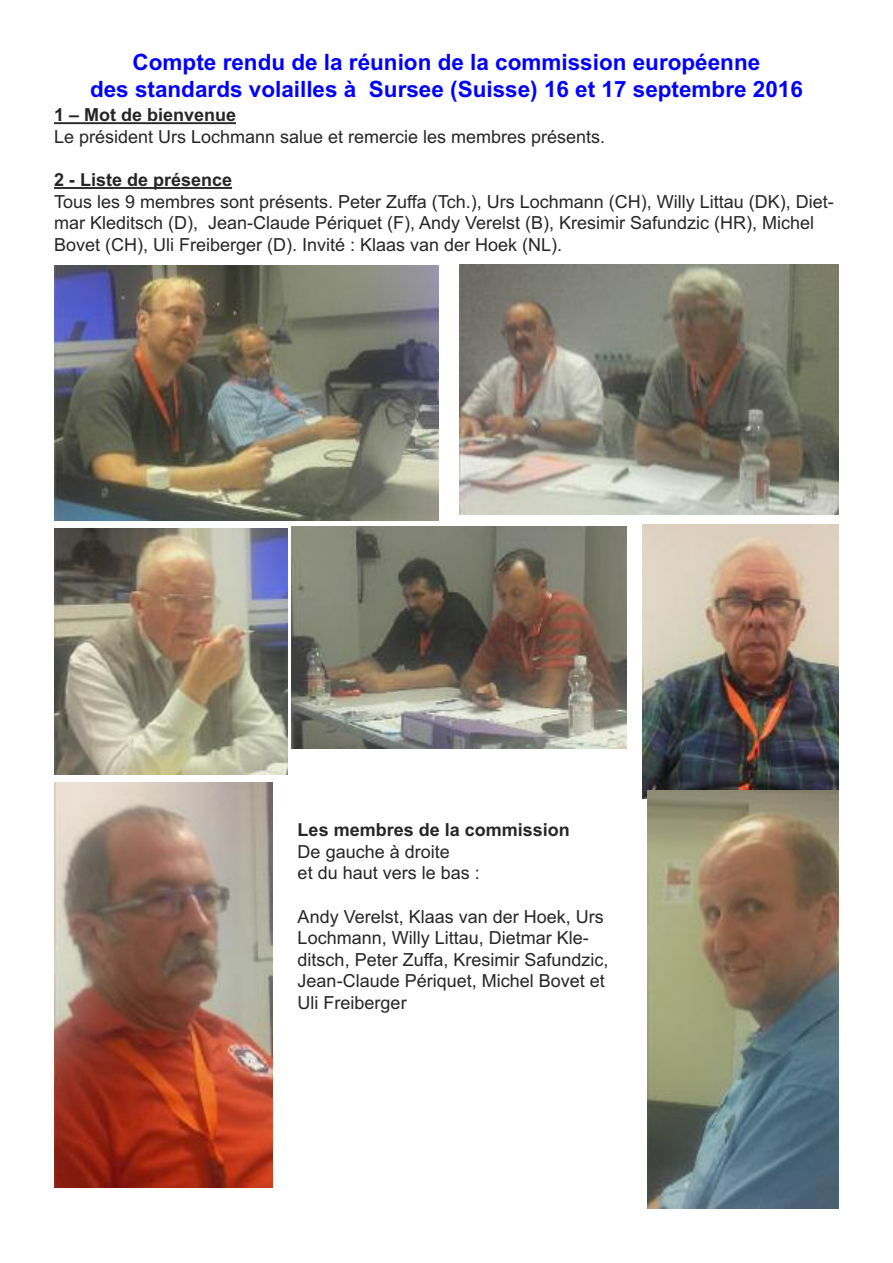
<style>
.page{position:relative;width:893px;height:1263px;background:#fff}
.page>*{position:absolute;margin:0;border:0;box-sizing:border-box;transform-origin:0 0}
.t1{font:700 22.5px/27px "Arial";color:#00f;text-align:center}
.t2{font:18px/21.6px "Arial";color:#272627}
.t3{font:700 18px "Arial";color:#272627}
</style>
<div class="page">
<hr style="left:54px;top:122px;width:182px;height:2px;background:#272627">
<hr style="left:54px;top:187px;width:178px;height:2px;background:#272627">
<img style="left:460px;top:265px;width:379px;height:249px">
<img style="left:54px;top:265px;width:385px;height:255px">
<img style="left:54px;top:528px;width:234px;height:247px">
<img style="left:642px;top:524px;width:197px;height:274px">
<img style="left:291px;top:526px;width:335px;height:222px">
<img style="left:54px;top:782px;width:218px;height:405px">
<img style="left:648px;top:790px;width:191px;height:419px">
<p class="t1" style="left:90px;top:49px;width:714px">Compte rendu de la réunion de la commission européenne<br>des standards volailles à Sursee (Suisse) 16 et 17 septembre 2016</p>
<p class="t3" style="left:54px;top:104px;width:184px">1 – Mot de bienvenue</p>
<p class="t2" style="left:54px;top:126px;width:553px">Le président Urs Lochmann salue et remercie les membres présents.</p>
<p class="t3" style="left:54px;top:169px;width:180px">2 - Liste de présence</p>
<p class="t2" style="left:54px;top:190px;width:781px">Tous les 9 membres sont présents. Peter Zuffa (Tch.), Urs Lochmann (CH), Willy Littau (DK), Diet&shy;mar Kleditsch (D), Jean-Claude Périquet (F), Andy Verelst (B), Kresimir Safundzic (HR), Michel<br>Bovet (CH), Uli Freiberger (D). Invité : Klaas van der Hoek (NL).</p>
<p class="t3" style="left:298px;top:819px;width:274px">Les membres de la commission</p>
<p class="t2" style="left:298px;top:841px;width:184px">De gauche à droite<br>et du haut vers le bas :</p>
<p class="t2" style="left:298px;top:905px;width:312px">Andy Verelst, Klaas van der Hoek, Urs Lochmann, Willy Littau, Dietmar Kle&shy;ditsch, Peter Zuffa, Kresimir Safundzic, Jean-Claude Périquet, Michel Bovet et Uli Freiberger</p>
</div>
